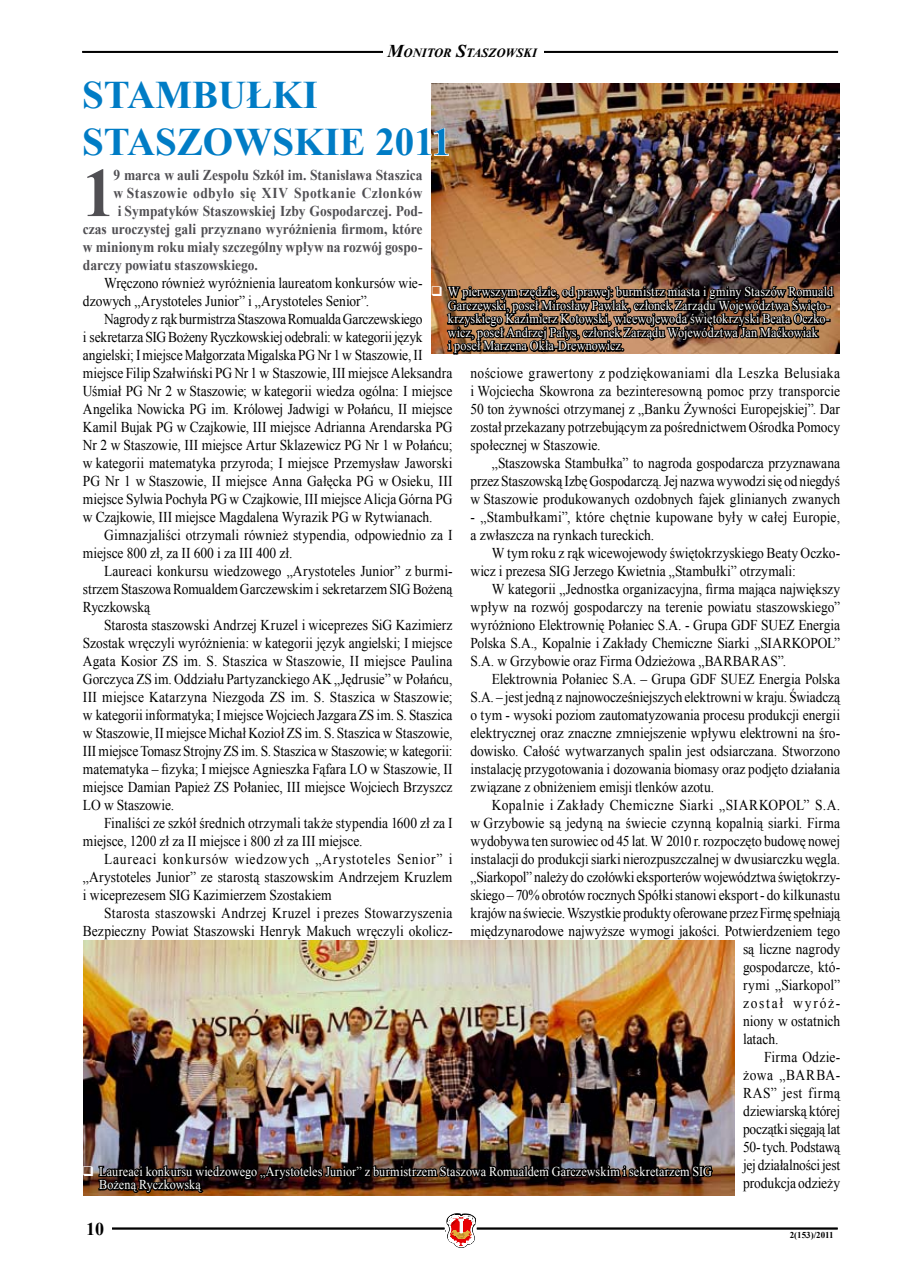
<style>
.page{position:relative;width:904px;height:1276px;background:#fff}
.page>*{position:absolute;margin:0;border:0;box-sizing:border-box;transform-origin:0 0}
.t1{font:700 69.3px "Times New Roman";color:#504f53;scale:.9 1}
.t2{font:700 39px/46.8px "Times New Roman";color:#007cc5}
.t3{font:700 18px "Times New Roman";color:#000}
.t4{font:15px/18px "Times New Roman";letter-spacing:-.005em;color:#000;text-align:justify;scale:.9 1}
.t5{font:700 15px "Times New Roman";color:#504f53;scale:.9 1}
.t6{font:15px "Times New Roman";letter-spacing:.025em;color:#000;scale:.9 1}
.t7{font:700 15px "Times New Roman";letter-spacing:.035em;color:#504f53;scale:.9 1}
.t8{font:15px "Times New Roman";letter-spacing:-.025em;color:#000;scale:.9 1}
.t9{font:15px "Times New Roman";letter-spacing:.035em;color:#000;scale:.9 1}
.t10{font:15px "Times New Roman";letter-spacing:.125em;color:#000;scale:.9 1}
.t11{font:15px "Times New Roman";letter-spacing:.015em;color:#000;scale:.9 1}
.t12{font:15px "Times New Roman";letter-spacing:.04em;color:#000;scale:.9 1}
.t13{font:13.5px/13.5px "Times New Roman";letter-spacing:.005em;color:#fefefe;scale:.9 1}
.t14{font:italic 700 12.6px "Times New Roman";color:#000}
.t15{font:700 9px "Times New Roman";color:#000}
.s1{font-size:18px}
</style>
<div class="page">
<svg style="left:447px;top:1213px;width:29px;height:34px"></svg>
<hr style="left:477px;top:1227px;width:360px;height:1px;background:#000">
<hr style="left:477px;top:1228px;width:360px;height:1px;background:#000">
<hr style="left:112px;top:1227px;width:332px;height:1px;background:#000">
<hr style="left:112px;top:1228px;width:332px;height:1px;background:#000">
<hr style="left:82px;top:51px;width:756px;height:1px;background:#000">
<hr style="left:82px;top:52px;width:756px;height:1px;background:#000">
<div style="left:383px;top:41px;width:161px;height:21px;background:#fff"></div>
<img style="left:431px;top:84px;width:408px;height:270px">
<img style="left:84px;top:940px;width:650px;height:255px">
<svg style="left:431px;top:127px;width:19px;height:30px"></svg>
<img style="left:97px;top:1157px;width:617px;height:38px">
<svg style="left:445px;top:278px;width:390px;height:77px;background:#59412f"></svg>
<p class="t14" style="left:387px;top:44px;width:151px"><span class="s1">M</span>ONITOR <span class="s1">S</span>TASZOWSKI</p>
<h2 class="t2" style="left:82px;top:71px;width:370px">STAMBUŁKI<br>STASZOWSKIE 2011</h2>
<h1 class="t1" style="left:83px;top:145px;width:36px">1</h1>
<p class="t5" style="left:114px;top:165px;width:345px">9 marca w auli Zespołu Szkół im. Stanisława Staszica</p>
<p class="t7" style="left:114px;top:183px;width:345px">w Staszowie odbyło się XIV Spotkanie Członków</p>
<p class="t5" style="left:118px;top:201px;width:340px">i Sympatyków Staszowskiej Izby Gospodarczej. Pod-</p>
<p class="t5" style="left:83px;top:219px;width:379px">czas uroczystej gali przyznano wyróżnienia firmom, które</p>
<p class="t5" style="left:83px;top:237px;width:379px">w minionym roku miały szczególny wpływ na rozwój gospo-</p>
<p class="t5" style="left:83px;top:255px;width:196px">darczy powiatu staszowskiego.</p>
<p class="t4" style="left:83px;top:274px;width:379px;text-indent:21px">Wręczono również wyróżnienia laureatom konkursów wie&shy;dzowych „Arystoteles Junior” i „Arystoteles Senior”.</p>
<p class="t4" style="left:83px;top:310px;width:412px;text-align:left;text-indent:21px">Nagrody z rąk burmistrza Staszowa Romualda Garczewskiego<br>i sekretarza SIG Bożeny Ryczkowskiej odebrali: w kategorii język angielski; I miejsce Małgorzata Migalska PG Nr 1 w Staszowie, II miejsce Filip Szałwiński PG Nr 1 w Staszowie, III miejsce Aleksandra Uśmiał PG Nr 2 w Staszowie; w kategorii wiedza ogólna: I miejsce Angelika Nowicka PG im. Królowej Jadwigi w Połańcu, II miejsce Kamil Bujak PG w Czajkowie, III miejsce Adrianna Arendarska PG Nr 2 w Staszowie, III miejsce Artur Sklazewicz PG Nr 1 w Połańcu; w kategorii matematyka przyroda; I miejsce Przemysław Jaworski PG Nr 1 w Staszowie, II miejsce Anna Gałęcka PG w Osieku, III miejsce Sylwia Pochyła PG w Czajkowie, III miejsce Alicja Górna PG w Czajkowie, III miejsce Magdalena Wyrazik PG w Rytwianach.</p>
<p class="t4" style="left:83px;top:526px;width:412px;text-indent:21px">Gimnazjaliści otrzymali również stypendia, odpowiednio za I miejsce 800 zł, za II 600 i za III 400 zł.</p>
<p class="t4" style="left:83px;top:562px;width:412px;text-indent:21px">Laureaci konkursu wiedzowego „Arystoteles Junior” z burmi&shy;strzem Staszowa Romualdem Garczewskim i sekretarzem SIG Bożeną Ryczkowską</p>
<p class="t4" style="left:83px;top:616px;width:412px;text-indent:21px">Starosta staszowski Andrzej Kruzel i wiceprezes SiG Kazimierz Szostak wręczyli wyróżnienia: w kategorii język angielski; I miejsce Agata Kosior ZS im. S. Staszica w Staszowie, II miejsce Paulina Gorczyca ZS im. Oddziału Partyzanckiego AK „Jędrusie” w Połańcu, III miejsce Katarzyna Niezgoda ZS im. S. Staszica w Staszowie; w kategorii informatyka; I miejsce Wojciech Jazgara ZS im. S. Staszica w Staszowie, II miejsce Michał Kozioł ZS im. S. Staszica w Staszowie, III miejsce Tomasz Strojny ZS im. S. Staszica w Staszowie; w kategorii: matematyka – fizyka; I miejsce Agnieszka Fąfara LO w Staszowie, II miejsce Damian Papież ZS Połaniec, III miejsce Wojciech Brzyszcz LO w Staszowie.</p>
<p class="t4" style="left:83px;top:814px;width:412px;text-indent:21px">Finaliści ze szkół średnich otrzymali także stypendia 1600 zł za I miejsce, 1200 zł za II miejsce i 800 zł za III miejsce.</p>
<p class="t4" style="left:83px;top:850px;width:412px;text-indent:21px">Laureaci konkursów wiedzowych „Arystoteles Senior” i „Arystoteles Junior” ze starostą staszowskim Andrzejem Kruzlem i wiceprezesem SIG Kazimierzem Szostakiem</p>
<p class="t4" style="left:83px;top:904px;width:412px;text-align:right">Starosta staszowski Andrzej Kruzel i prezes Stowarzyszenia<br>Bezpieczny Powiat Staszowski Henryk Makuch wręczyli okolicz-</p>
<p class="t13" style="left:448px;top:285px;width:429px;text-indent:-17px">❑ W pierwszym rzędzie, od prawej: burmistrz miasta i gminy Staszów Romuald Garczewski, poseł Mirosław Pawlak, członek Zarządu Województwa Święto&shy;krzyskiego Kazimierz Kotowski, wicewojewoda świętokrzyski Beata Oczko&shy;wicz, poseł Andrzej Pałys, członek Zarządu Województwa Jan Maćkowiak<br>i poseł Marzena Okła-Drewnowicz.</p>
<p class="t4" style="left:470px;top:364px;width:412px">nościowe grawertony z podziękowaniami dla Leszka Belusiaka i Wojciecha Skowrona za bezinteresowną pomoc przy transporcie 50 ton żywności otrzymanej z „Banku Żywności Europejskiej”. Dar został przekazany potrzebującym za pośrednictwem Ośrodka Pomocy społecznej w Staszowie.</p>
<p class="t4" style="left:470px;top:454px;width:412px;text-indent:21px">„Staszowska Stambułka” to nagroda gospodarcza przyznawana przez Staszowską Izbę Gospodarczą. Jej nazwa wywodzi się od niegdyś w Staszowie produkowanych ozdobnych fajek glinianych zwanych</p>
<p class="t4" style="left:470px;top:508px;width:412px">- „Stambułkami”, które chętnie kupowane były w całej Europie, a zwłaszcza na rynkach tureckich.</p>
<p class="t4" style="left:470px;top:544px;width:412px;text-indent:21px">W tym roku z rąk wicewojewody świętokrzyskiego Beaty Oczko&shy;wicz i prezesa SIG Jerzego Kwietnia „Stambułki” otrzymali:</p>
<p class="t4" style="left:470px;top:580px;width:412px;text-indent:21px">W kategorii „Jednostka organizacyjna, firma mająca największy wpływ na rozwój gospodarczy na terenie powiatu staszowskiego” wyróżniono Elektrownię Połaniec S.A. - Grupa GDF SUEZ Energia Polska S.A., Kopalnie i Zakłady Chemiczne Siarki „SIARKOPOL” S.A. w Grzybowie oraz Firma Odzieżowa „BARBARAS”.</p>
<p class="t4" style="left:470px;top:670px;width:412px;text-indent:21px">Elektrownia Połaniec S.A. – Grupa GDF SUEZ Energia Polska S.A. – jest jedną z najnowocześniejszych elektrowni w kraju. Świadczą o tym - wysoki poziom zautomatyzowania procesu produkcji energii elektrycznej oraz znaczne zmniejszenie wpływu elektrowni na śro&shy;dowisko. Całość wytwarzanych spalin jest odsiarczana. Stworzono instalację przygotowania i dozowania biomasy oraz podjęto działania związane z obniżeniem emisji tlenków azotu.</p>
<p class="t6" style="left:492px;top:795px;width:388px">Kopalnie i Zakłady Chemiczne Siarki „SIARKOPOL” S.A.</p>
<p class="t4" style="left:470px;top:814px;width:412px">w Grzybowie są jedyną na świecie czynną kopalnią siarki. Firma</p>
<p class="t4" style="left:470px;top:832px;width:412px">wydobywa ten surowiec od 45 lat. W 2010 r. rozpoczęto budowę nowej</p>
<p class="t4" style="left:470px;top:850px;width:412px">instalacji do produkcji siarki nierozpuszczalnej w dwusiarczku węgla.</p>
<p class="t4" style="left:470px;top:868px;width:412px">„Siarkopol” należy do czołówki eksporterów województwa świętokrzy-</p>
<p class="t4" style="left:470px;top:886px;width:412px">skiego – 70% obrotów rocznych Spółki stanowi eksport - do kilkunastu</p>
<p class="t4" style="left:470px;top:904px;width:412px">krajów na świecie. Wszystkie produkty oferowane przez Firmę spełniają</p>
<p class="t4" style="left:470px;top:922px;width:412px">międzynarodowe najwyższe wymogi jakości. Potwierdzeniem tego</p>
<p class="t4" style="left:743px;top:940px;width:109px">są liczne nagrody</p>
<p class="t4" style="left:743px;top:958px;width:109px">gospodarcze, któ-</p>
<p class="t4" style="left:743px;top:976px;width:109px">rymi „Siarkopol”</p>
<p class="t10" style="left:743px;top:993px;width:109px">został wyróż-</p>
<p class="t4" style="left:743px;top:1012px;width:109px">niony w ostatnich</p>
<p class="t4" style="left:743px;top:1030px;width:41px">latach.</p>
<p class="t11" style="left:764px;top:1047px;width:86px">Firma Odzie-</p>
<p class="t12" style="left:743px;top:1065px;width:109px">żowa „BARBA-</p>
<p class="t9" style="left:743px;top:1083px;width:109px">RAS” jest firmą</p>
<p class="t4" style="left:743px;top:1102px;width:109px">dziewiarską której</p>
<p class="t4" style="left:743px;top:1120px;width:109px">początki sięgają lat</p>
<p class="t8" style="left:743px;top:1137px;width:109px">50- tych. Podstawą</p>
<p class="t4" style="left:743px;top:1156px;width:109px">jej działalności jest</p>
<p class="t4" style="left:743px;top:1174px;width:109px">produkcja odzieży</p>
<p class="t13" style="left:99px;top:1164px;width:682px;text-indent:-17px">❑ Laureaci konkursu wiedzowego „Arystoteles Junior” z burmistrzem Staszowa Romualdem Garczewskim i sekretarzem SIG<br>Bożeną Ryczkowską</p>
<p class="t3" style="left:86px;top:1216px;width:19px">10</p>
<p class="t15" style="left:789px;top:1229px;width:46px">2(153)/2011</p>
</div>
